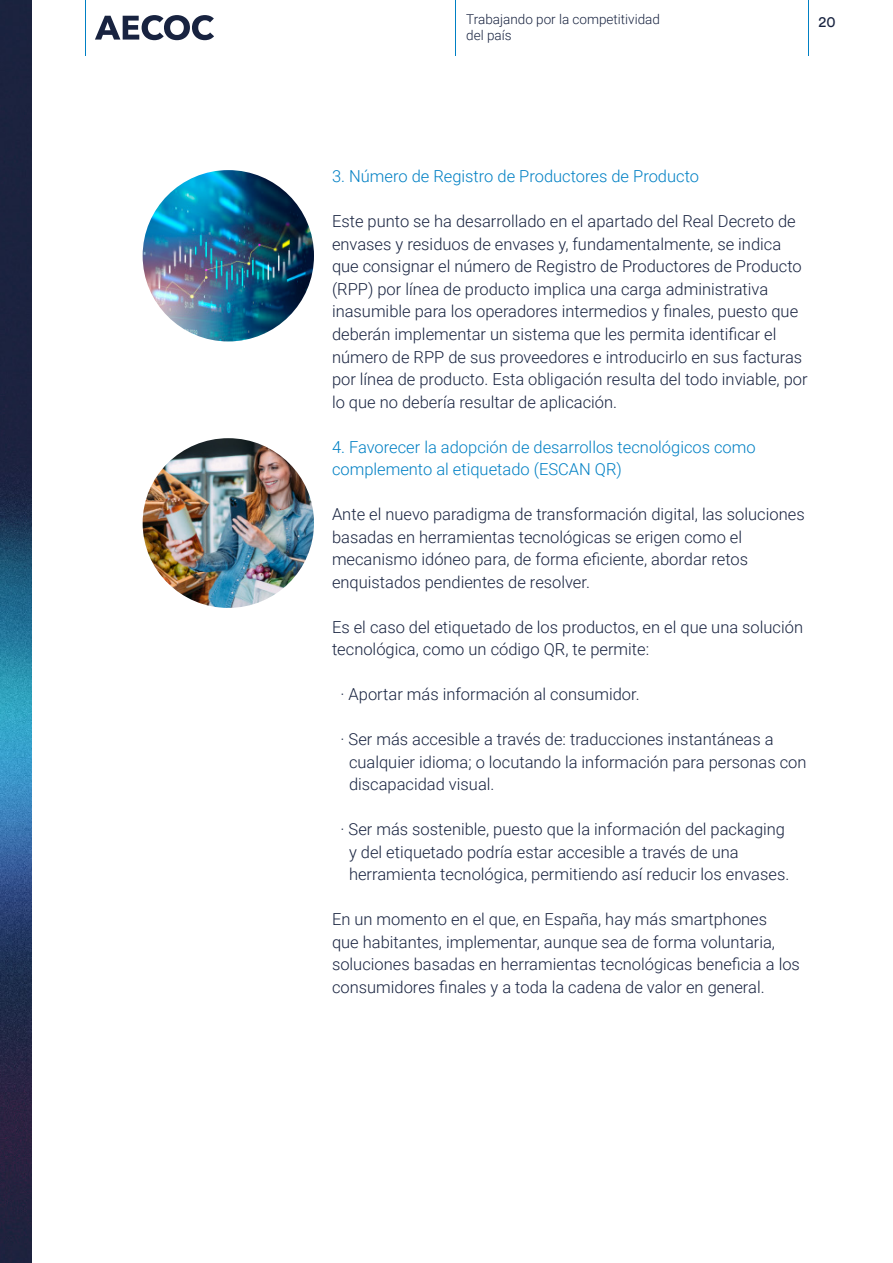
<style>
.page{position:relative;width:893px;height:1263px;background:#fff}
.page>*{position:absolute;margin:0;border:0;box-sizing:border-box;transform-origin:0 0}
.t1{font:300 16.5px/22.5px "Roboto";color:#182340}
.t2{font:300 16.5px/22.5px "Roboto";color:#0080c4}
.t3{font:15px "Circular Std";color:#182340}
.t4{font:300 13.5px/16.5px "Roboto";color:#182340}
</style>
<div class="page">
<hr style="left:85px;top:0;width:1px;height:55px;background:#0080c4">
<hr style="left:455px;top:0;width:1px;height:55px;background:#0080c4">
<hr style="left:808px;top:0;width:1px;height:55px;background:#0080c4">
<img style="left:0;top:0;width:32px;height:1263px">
<svg style="left:95px;top:15px;width:119px;height:25px"></svg>
<img style="left:143px;top:438px;width:171px;height:170px">
<img style="left:143px;top:170px;width:171px;height:171px;border-radius:86px">
<p class="t4" style="left:466px;top:10px;width:195px">Trabajando por la competitividad del país</p>
<p class="t3" style="left:819px;top:13px;width:19px">20</p>
<p class="t2" style="left:332px;top:165px;width:369px">3. Número de Registro de Productores de Producto</p>
<p class="t1" style="left:332px;top:210px;width:477px">Este punto se ha desarrollado en el apartado del Real Decreto de envases y residuos de envases y, fundamentalmente, se indica que consignar el número de Registro de Productores de Producto (RPP) por línea de producto implica una carga administrativa inasumible para los operadores intermedios y finales, puesto que deberán implementar un sistema que les permita identificar el número de RPP de sus proveedores e introducirlo en sus facturas por línea de producto. Esta obligación resulta del todo inviable, por lo que no debería resultar de aplicación.</p>
<p class="t2" style="left:332px;top:435px;width:425px">4. Favorecer la adopción de desarrollos tecnológicos como complemento al etiquetado (ESCAN QR)</p>
<p class="t1" style="left:332px;top:502px;width:474px">Ante el nuevo paradigma de transformación digital, las soluciones basadas en herramientas tecnológicas se erigen como el mecanismo idóneo para, de forma eficiente, abordar retos enquistados pendientes de resolver.</p>
<p class="t1" style="left:332px;top:615px;width:473px">Es el caso del etiquetado de los productos, en el que una solución tecnológica, como un código QR, te permite:</p>
<p class="t1" style="left:340px;top:682px;width:301px">· Aportar más información al consumidor.</p>
<p class="t1" style="left:349px;top:727px;width:459px;text-indent:-9px">· Ser más accesible a través de: traducciones instantáneas a cualquier idioma; o locutando la información para personas con discapacidad visual.</p>
<p class="t1" style="left:349px;top:817px;width:442px;text-indent:-9px">· Ser más sostenible, puesto que la información del packaging y del etiquetado podría estar accesible a través de una herramienta tecnológica, permitiendo así reducir los envases.</p>
<p class="t1" style="left:332px;top:907px;width:469px">En un momento en el que, en España, hay más smartphones<br>que habitantes, implementar, aunque sea de forma voluntaria, soluciones basadas en herramientas tecnológicas beneficia a los consumidores finales y a toda la cadena de valor en general.</p>
</div>
